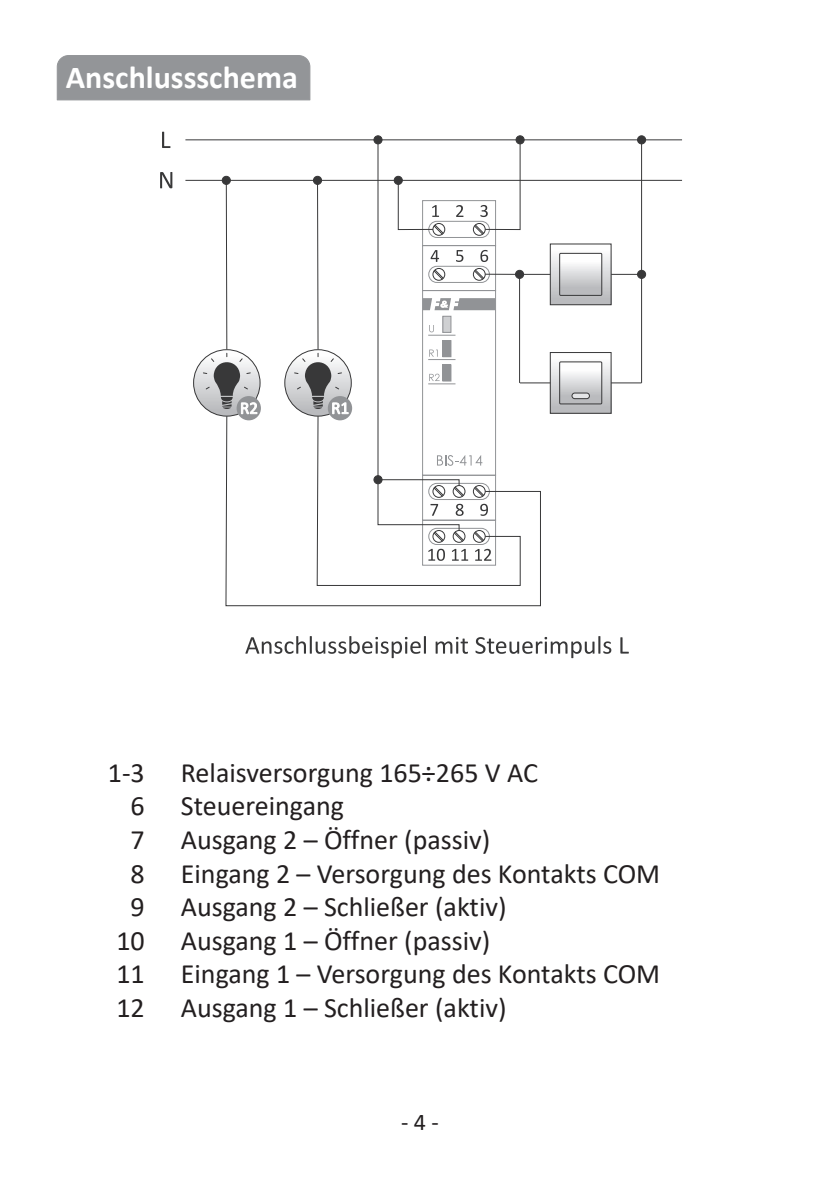
<style>
.page{position:relative;width:840px;height:1191px;background:#fff}
.page>*{position:absolute;margin:0;border:0;box-sizing:border-box;transform-origin:0 0}
.t1{font:700 32px "Calibri";color:#fff}
.t2{font:28px "Calibri";color:#231f20}
.t3{font:24px "Calibri";color:#231f20}
</style>
<div class="page">
<svg style="left:245px;top:636px;width:180px;height:22px"></svg>
<svg style="left:435px;top:637px;width:32px;height:17px"></svg>
<svg style="left:475px;top:636px;width:136px;height:22px"></svg>
<svg style="left:620px;top:637px;width:8px;height:16px"></svg>
<hr style="left:640px;top:140px;width:2px;height:243px;background:#383839">
<hr style="left:185px;top:180px;width:496px;height:1px;background:#383839">
<hr style="left:185px;top:139px;width:496px;height:1px;background:#383839">
<div style="left:637px;top:136px;width:8px;height:8px;background:#383839;border-radius:50%"></div>
<div style="left:637px;top:136px;width:8px;height:8px;border:1px solid #383839;border-radius:50%"></div>
<svg style="left:162px;top:132px;width:8px;height:16px"></svg>
<svg style="left:160px;top:172px;width:12px;height:16px"></svg>
<div style="left:515px;top:136px;width:9px;height:8px;background:#383839;border-radius:50%"></div>
<div style="left:515px;top:136px;width:9px;height:8px;border:1px solid #383839;border-radius:50%"></div>
<div style="left:374px;top:136px;width:8px;height:8px;background:#383839;border-radius:50%"></div>
<div style="left:373px;top:136px;width:9px;height:8px;border:1px solid #383839;border-radius:50%"></div>
<hr style="left:225px;top:180px;width:2px;height:170px;background:#383839">
<div style="left:222px;top:176px;width:8px;height:8px;background:#383839;border-radius:50%"></div>
<div style="left:222px;top:176px;width:8px;height:9px;border:1px solid #383839;border-radius:50%"></div>
<svg style="left:225px;top:415px;width:316px;height:191px"></svg>
<div style="left:637px;top:270px;width:8px;height:8px;background:#383839;border-radius:50%"></div>
<div style="left:637px;top:270px;width:8px;height:8px;border:1px solid #383839;border-radius:50%"></div>
<div style="left:515px;top:270px;width:8px;height:8px;background:#383839;border-radius:50%"></div>
<div style="left:515px;top:270px;width:8px;height:8px;border:1px solid #383839;border-radius:50%"></div>
<svg style="left:551px;top:252px;width:58px;height:51px"></svg>
<div style="left:549px;top:243px;width:62px;height:62px;border:1px solid #383839"></div>
<svg style="left:561px;top:255px;width:38px;height:38px"></svg>
<div style="left:559px;top:253px;width:42px;height:42px;border:1px solid #383839"></div>
<hr style="left:519px;top:274px;width:31px;height:1px;background:#383839">
<hr style="left:610px;top:274px;width:31px;height:1px;background:#383839">
<svg style="left:551px;top:361px;width:58px;height:51px"></svg>
<div style="left:549px;top:352px;width:62px;height:62px;border:1px solid #383839"></div>
<svg style="left:561px;top:364px;width:38px;height:38px"></svg>
<div style="left:559px;top:362px;width:42px;height:42px;border:1px solid #383839"></div>
<div style="left:571px;top:393px;width:18px;height:6px;background:#e4e5e7;border-radius:3px"></div>
<div style="left:571px;top:393px;width:18px;height:6px;border:1px solid #383839;border-radius:3px"></div>
<hr style="left:519px;top:382px;width:31px;height:1px;background:#383839">
<hr style="left:610px;top:382px;width:31px;height:1px;background:#383839">
<svg style="left:284px;top:350px;width:67px;height:66px"></svg>
<svg style="left:293px;top:139px;width:227px;height:447px"></svg>
<svg style="left:193px;top:350px;width:67px;height:66px"></svg>
<div style="left:193px;top:349px;width:67px;height:67px;border:1px solid #383839;border-radius:50%"></div>
<div style="left:236px;top:396px;width:25px;height:24px;background:#919396;border-radius:50%"></div>
<svg style="left:202px;top:353px;width:55px;height:61px"></svg>
<div style="left:374px;top:475px;width:8px;height:9px;background:#383839;border-radius:50%"></div>
<div style="left:373px;top:475px;width:9px;height:9px;border:1px solid #383839;border-radius:50%"></div>
<div style="left:57px;top:55px;width:253px;height:45px;background:#939598"></div>
<p class="t1" style="left:66px;top:55px;width:233px">Anschlussschema</p>
<p class="t2" style="left:108px;top:753px;width:38px">1-3</p>
<p class="t2" style="left:181px;top:753px;width:358px">Relaisversorgung 165÷265 V AC</p>
<p class="t2" style="left:131px;top:786px;width:16px">6</p>
<p class="t2" style="left:181px;top:786px;width:164px">Steuereingang</p>
<p class="t2" style="left:131px;top:820px;width:16px">7</p>
<p class="t2" style="left:181px;top:820px;width:311px">Ausgang 2 – Öffner (passiv)</p>
<p class="t2" style="left:131px;top:853px;width:16px">8</p>
<p class="t2" style="left:181px;top:853px;width:480px">Eingang 2 – Versorgung des Kontakts COM</p>
<p class="t2" style="left:131px;top:887px;width:16px">9</p>
<p class="t2" style="left:181px;top:887px;width:327px">Ausgang 2 – Schließer (aktiv)</p>
<p class="t2" style="left:116px;top:921px;width:30px">10</p>
<p class="t2" style="left:181px;top:921px;width:311px">Ausgang 1 – Öffner (passiv)</p>
<p class="t2" style="left:116px;top:954px;width:30px">11</p>
<p class="t2" style="left:181px;top:954px;width:480px">Eingang 1 – Versorgung des Kontakts COM</p>
<p class="t2" style="left:116px;top:988px;width:30px">12</p>
<p class="t2" style="left:181px;top:988px;width:327px">Ausgang 1 – Schließer (aktiv)</p>
<p class="t3" style="left:401px;top:1105px;width:39px">- 4 -</p>
</div>
